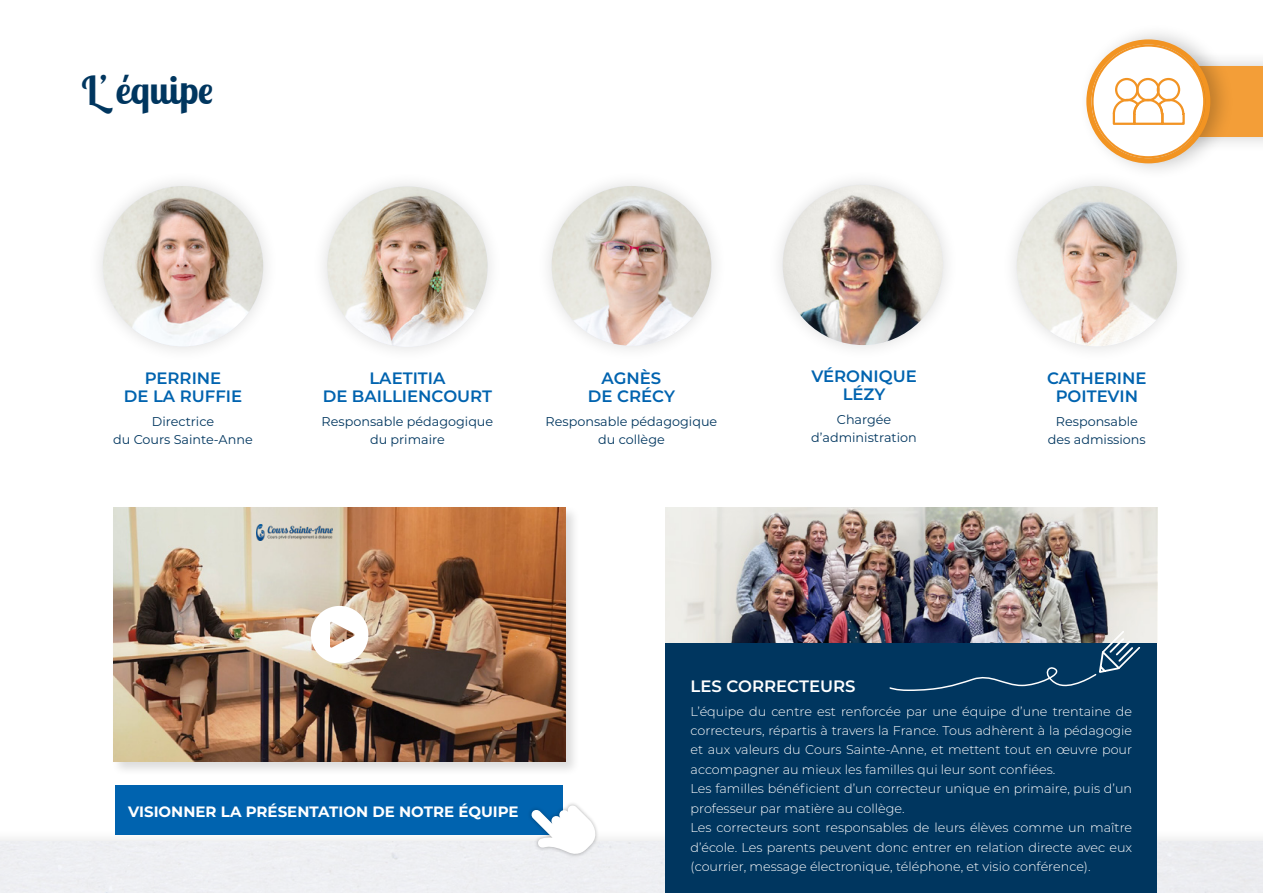
<style>
.page{position:relative;width:1263px;height:893px;background:#fff}
.page>*{position:absolute;margin:0;border:0;box-sizing:border-box;transform-origin:0 0}
.t1{font:700 39px "Lobster Two";color:#00365f}
.t2{font:600 16.5px/18px "Montserrat";color:#0063af;text-align:center}
.t3{font:600 16.5px "Montserrat";color:#fff}
.t4{font:700 15px "Montserrat";color:#fff}
.t5{font:300 12.75px/19.5px "Montserrat";color:#fff}
.t6{font:12.75px/18px "Montserrat";color:#00365f;text-align:center}
</style>
<div class="page">
<div style="left:0;top:828px;width:1263px;height:65px;background:#eeeff2"></div>
<div style="left:1001px;top:170px;width:192px;height:192px;background:#000;opacity:.14"></div>
<img style="left:1017px;top:186px;width:160px;height:160px;border-radius:80px">
<div style="left:767px;top:169px;width:192px;height:192px;background:#000;opacity:.14"></div>
<img style="left:783px;top:185px;width:160px;height:160px;border-radius:80px">
<div style="left:536px;top:170px;width:191px;height:191px;background:#000;opacity:.14"></div>
<img style="left:552px;top:186px;width:159px;height:160px;border-radius:80px">
<div style="left:311px;top:171px;width:192px;height:192px;background:#000;opacity:.14"></div>
<img style="left:327px;top:186px;width:161px;height:161px;border-radius:80px">
<div style="left:87px;top:170px;width:192px;height:192px;background:#000;opacity:.14"></div>
<img style="left:103px;top:186px;width:160px;height:160px;border-radius:80px">
<div style="left:665px;top:643px;width:492px;height:250px;background:#00365f"></div>
<img style="left:665px;top:507px;width:492px;height:136px">
<svg style="left:889px;top:630px;width:252px;height:61px"></svg>
<div style="left:111px;top:505px;width:469px;height:271px;background:#000;opacity:.14"></div>
<img style="left:113px;top:507px;width:453px;height:255px">
<img style="left:257px;top:525px;width:76px;height:16px">
<svg style="left:311px;top:606px;width:57px;height:57px"></svg>
<div style="left:115px;top:785px;width:448px;height:49px;background:#0063af"></div>
<div style="left:528px;top:802px;width:72px;height:56px;background:#000;opacity:.3"></div>
<svg style="left:531px;top:805px;width:69px;height:51px"></svg>
<div style="left:1127px;top:49px;width:136px;height:105px;background:#000;opacity:.22"></div>
<div style="left:1137px;top:66px;width:126px;height:71px;background:#f39e38"></div>
<div style="left:1078px;top:23px;width:156px;height:157px;background:#000;opacity:.22"></div>
<div style="left:1092px;top:46px;width:112px;height:111px;background:#fff;border-radius:50%"></div>
<div style="left:1115px;top:78px;width:23px;height:23px;border:2px solid #f29424;border-radius:50%"></div>
<div style="left:1136px;top:78px;width:24px;height:23px;border:2px solid #f29424;border-radius:50%"></div>
<svg style="left:1112px;top:98px;width:73px;height:27px"></svg>
<div style="left:1157px;top:78px;width:23px;height:23px;border:2px solid #f29424;border-radius:50%"></div>
<div style="left:1086px;top:39px;width:124px;height:124px;border:5px solid #f29422;border-radius:50%"></div>
<h1 class="t1" style="left:81px;top:65px;width:133px">L’ équipe</h1>
<p class="t2" style="left:124px;top:368px;width:120px">PERRINE<br>DE LA RUFFIE</p>
<p class="t6" style="left:113px;top:412px;width:141px">Directrice<br>du Cours Sainte-Anne</p>
<p class="t2" style="left:323px;top:369px;width:171px">LAETITIA<br>DE BAILLIENCOURT</p>
<p class="t6" style="left:322px;top:412px;width:173px">Responsable pédagogique du primaire</p>
<p class="t2" style="left:588px;top:368px;width:89px">AGNÈS<br>DE CRÉCY</p>
<p class="t6" style="left:546px;top:412px;width:173px">Responsable pédagogique du collège</p>
<p class="t2" style="left:811px;top:367px;width:107px">VÉRONIQUE<br>LÉZY</p>
<p class="t6" style="left:811px;top:410px;width:107px">Chargée d’administration</p>
<p class="t2" style="left:1047px;top:368px;width:101px">CATHERINE<br>POITEVIN</p>
<p class="t6" style="left:1048px;top:412px;width:99px">Responsable des admissions</p>
<p class="t4" style="left:128px;top:801px;width:392px">VISIONNER LA PRÉSENTATION DE NOTRE ÉQUIPE</p>
<p class="t3" style="left:691px;top:674px;width:166px">LES CORRECTEURS</p>
<p class="t5" style="left:691px;top:701px;width:443px">L’équipe du centre est renforcée par une équipe d’une trentaine de correcteurs, répartis à travers la France. Tous adhèrent à la pédagogie et aux valeurs du Cours Sainte-Anne, et mettent tout en œuvre pour accompagner au mieux les familles qui leur sont confiées.<br>Les familles bénéficient d’un correcteur unique en primaire, puis d’un professeur par matière au collège.<br>Les correcteurs sont responsables de leurs élèves comme un maître d’école. Les parents peuvent donc entrer en relation directe avec eux (courrier, message électronique, téléphone, et visio conférence).</p>
</div>
